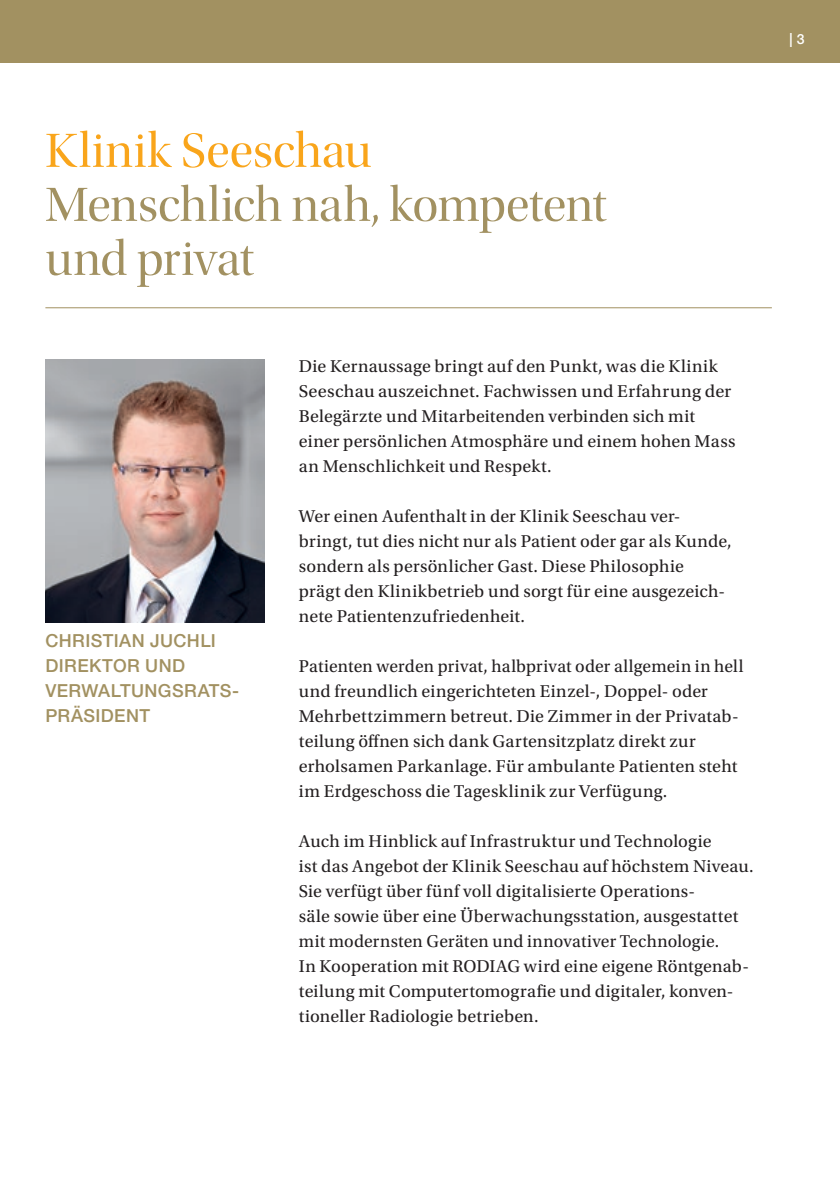
<style>
.page{position:relative;width:840px;height:1191px;background:#fff}
.page>*{position:absolute;margin:0;border:0;box-sizing:border-box;transform-origin:0 0}
.t1{font:50px/54px "Utopia Std Disp";letter-spacing:-.01em;color:#a29161}
.t2{font:50px "Utopia Std Disp";letter-spacing:-.005em;color:#f9a51b}
.t3{font:18px/25px "Utopia Std";letter-spacing:.01em;color:#231f20}
.t4{font:500 18px/25px "Helvetica Neue LT Std";letter-spacing:.02em;color:#a29161}
.t5{font:500 14px "Helvetica Neue LT Std";color:#fff}
</style>
<div class="page">
<img style="left:45px;top:360px;width:220px;height:263px">
<hr style="left:45px;top:307px;width:726px;height:1px;background:#a29161">
<div style="left:0;top:0;width:839px;height:62px;background:#a29161"></div>
<h1 class="t2" style="left:45px;top:124px;width:327px">Klinik Seeschau</h1>
<h1 class="t1" style="left:45px;top:179px;width:562px">Menschlich nah, kompetent und privat</h1>
<p class="t4" style="left:45px;top:628px;width:195px">CHRISTIAN JUCHLI<br>DIREKTOR UND<br>VERWALTUNGSRATS-<br>PRÄSIDENT</p>
<p class="t3" style="left:299px;top:354px;width:438px">Die Kernaussage bringt auf den Punkt, was die Klinik Seeschau auszeichnet. Fachwissen und Erfahrung der Belegärzte und Mitarbeitenden verbinden sich mit einer persönlichen Atmosphäre und einem hohen Mass an Menschlichkeit und Respekt.</p>
<p class="t3" style="left:299px;top:504px;width:434px">Wer einen Aufenthalt in der Klinik Seeschau ver&shy;bringt, tut dies nicht nur als Patient oder gar als Kunde, sondern als persönlicher Gast. Diese Philosophie<br>prägt den Klinikbetrieb und sorgt für eine ausgezeich&shy;nete Patientenzufriedenheit.</p>
<p class="t3" style="left:299px;top:654px;width:446px">Patienten werden privat, halbprivat oder allgemein in hell und freundlich eingerichteten Einzel-, Doppel- oder Mehrbettzimmern betreut. Die Zimmer in der Privatab&shy;teilung öffnen sich dank Gartensitzplatz direkt zur erholsamen Parkanlage. Für ambulante Patienten steht im Erdgeschoss die Tagesklinik zur Verfügung.</p>
<p class="t3" style="left:299px;top:829px;width:456px">Auch im Hinblick auf Infrastruktur und Technologie<br>ist das Angebot der Klinik Seeschau auf höchstem Niveau.<br>Sie verfügt über fünf voll digitalisierte Operations-<br>säle sowie über eine Überwachungsstation, ausgestattet mit modernsten Geräten und innovativer Technologie.<br>In Kooperation mit RODIAG wird eine eigene Röntgenab&shy;teilung mit Computertomografie und digitaler, konven&shy;tioneller Radiologie betrieben.</p>
<p class="t5" style="left:789px;top:31px;width:17px">| 3</p>
</div>
